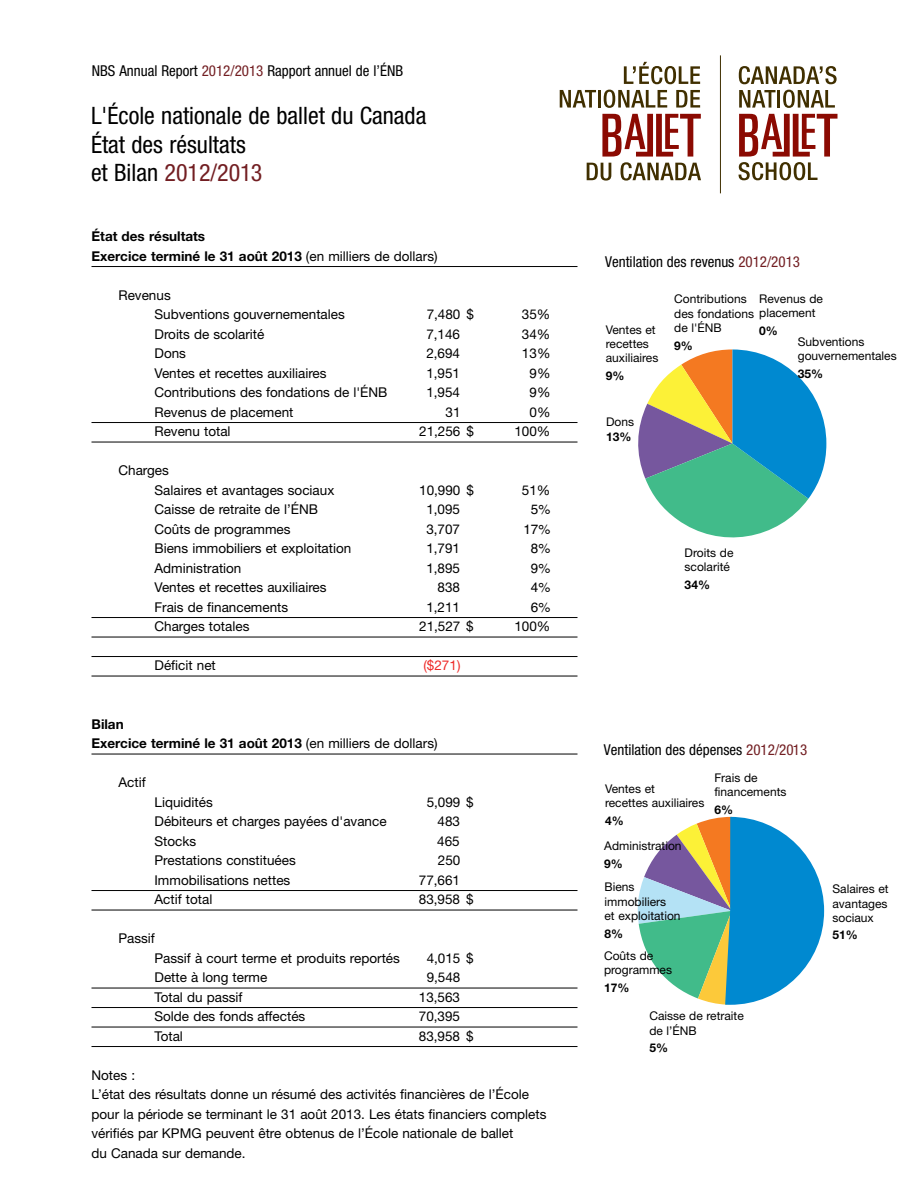
<style>
.page{position:relative;width:918px;height:1188px;background:#fff}
.page>*{position:absolute;margin:0;border:0;box-sizing:border-box;transform-origin:0 0}
.t1{font:condensed 24px/28.8px "Helvetica Neue LT Std";color:#000}
.t2{font:condensed 15px "Helvetica Neue LT Std";color:#000}
.t3{font:13.5px/19.5px "Helvetica Neue LT Std";color:#000}
.t4{font:700 13.5px/19.5px "Helvetica Neue";color:#000}
.t5{font:13.5px "Helvetica";color:#000}
.t6{font:13.5px "Helvetica Neue LT Std";color:#ee2a28}
.t7{font:12px/14.4px "Helvetica Neue LT Std";color:#000}
.t8{font:700 12px "Helvetica Neue";color:#000}
.s1{color:#721e22}
.s2{font-family:"Helvetica Neue LT Std";font-weight:400}
.s3{font-family:"Helvetica Neue LT Std"}
</style>
<div class="page">
<svg style="left:637px;top:817px;width:187px;height:188px"></svg>
<svg style="left:638px;top:349px;width:188px;height:189px"></svg>
<svg style="left:624px;top:62px;width:76px;height:22px"></svg>
<svg style="left:560px;top:90px;width:36px;height:18px"></svg>
<hr style="left:598px;top:90px;width:3px;height:18px;background:#402f00">
<svg style="left:604px;top:90px;width:63px;height:18px"></svg>
<svg style="left:676px;top:90px;width:24px;height:18px"></svg>
<svg style="left:739px;top:66px;width:98px;height:18px"></svg>
<svg style="left:739px;top:90px;width:37px;height:18px"></svg>
<hr style="left:777px;top:90px;width:3px;height:18px;background:#402f00">
<svg style="left:783px;top:90px;width:52px;height:18px"></svg>
<hr style="left:720px;top:55px;width:1px;height:138px;background:#402f00">
<svg style="left:739px;top:114px;width:99px;height:66px"></svg>
<svg style="left:587px;top:114px;width:114px;height:67px"></svg>
<hr style="left:92px;top:266px;width:486px;height:1px;background:#000">
<hr style="left:92px;top:422px;width:486px;height:1px;background:#000">
<hr style="left:92px;top:442px;width:486px;height:1px;background:#000">
<hr style="left:92px;top:617px;width:486px;height:1px;background:#000">
<hr style="left:92px;top:637px;width:486px;height:1px;background:#000">
<hr style="left:92px;top:656px;width:486px;height:1px;background:#000">
<hr style="left:92px;top:676px;width:486px;height:1px;background:#000">
<hr style="left:92px;top:754px;width:486px;height:1px;background:#000">
<hr style="left:92px;top:890px;width:486px;height:1px;background:#000">
<hr style="left:92px;top:910px;width:486px;height:1px;background:#000">
<hr style="left:92px;top:988px;width:486px;height:1px;background:#000">
<hr style="left:92px;top:1007px;width:486px;height:1px;background:#000">
<hr style="left:92px;top:1027px;width:486px;height:1px;background:#000">
<hr style="left:92px;top:1046px;width:486px;height:1px;background:#000">
<p class="t2" style="left:92px;top:63px;width:313px">NBS Annual Report <span class="s1">2012/2013</span> Rapport annuel de l’ÉNB</p>
<h1 class="t1" style="left:91px;top:101px;width:337px">L'École nationale de ballet du Canada<br>État des résultats<br>et Bilan <span class="s1">2012/2013</span></h1>
<p class="t4" style="left:92px;top:228px;width:348px">État des résultats<br>Exercice terminé le 31 août 2013 <span class="s2">(en milliers de dollars)</span></p>
<p class="t3" style="left:155px;top:287px;width:192px;text-indent:-36px">Revenus<br>Subventions gouvernementales</p>
<p class="t3" style="left:427px;top:306px;width:49px">7,480 $</p>
<p class="t3" style="left:522px;top:306px;width:30px">35%</p>
<p class="t3" style="left:155px;top:326px;width:111px">Droits de scolarité</p>
<p class="t3" style="left:426px;top:326px;width:35px">7,146</p>
<p class="t3" style="left:522px;top:326px;width:30px">34%</p>
<p class="t3" style="left:155px;top:345px;width:33px">Dons</p>
<p class="t3" style="left:426px;top:345px;width:35px">2,694</p>
<p class="t3" style="left:522px;top:345px;width:30px">13%</p>
<p class="t3" style="left:155px;top:365px;width:174px">Ventes et recettes auxiliaires</p>
<p class="t3" style="left:426px;top:365px;width:35px">1,951</p>
<p class="t5" style="left:529px;top:368px;width:23px">9<span class="s3">%</span></p>
<p class="t3" style="left:155px;top:384px;width:234px">Contributions des fondations de l'ÉNB</p>
<p class="t3" style="left:426px;top:384px;width:35px">1,954</p>
<p class="t5" style="left:529px;top:388px;width:23px">9<span class="s3">%</span></p>
<p class="t3" style="left:154px;top:404px;width:141px">Revenus de placement</p>
<p class="t3" style="left:445px;top:404px;width:17px">31</p>
<p class="t3" style="left:530px;top:404px;width:23px">0%</p>
<p class="t3" style="left:154px;top:423px;width:78px">Revenu total</p>
<p class="t3" style="left:419px;top:423px;width:56px">21,256 $</p>
<p class="t3" style="left:514px;top:423px;width:38px">100%</p>
<p class="t3" style="left:154px;top:462px;width:181px;text-indent:-36px">Charges<br>Salaires et avantages sociaux</p>
<p class="t3" style="left:419px;top:482px;width:56px">10,990 $</p>
<p class="t3" style="left:522px;top:482px;width:30px">51%</p>
<p class="t3" style="left:154px;top:501px;width:165px">Caisse de retraite de l’ÉNB</p>
<p class="t3" style="left:426px;top:501px;width:35px">1,095</p>
<p class="t5" style="left:531px;top:505px;width:21px">5%</p>
<p class="t3" style="left:154px;top:521px;width:138px">Coûts de programmes</p>
<p class="t3" style="left:426px;top:521px;width:35px">3,707</p>
<p class="t5" style="left:523px;top:524px;width:29px">17%</p>
<p class="t3" style="left:154px;top:540px;width:198px">Biens immobiliers et exploitation</p>
<p class="t3" style="left:426px;top:540px;width:35px">1,791</p>
<p class="t5" style="left:531px;top:544px;width:21px">8%</p>
<p class="t3" style="left:154px;top:560px;width:89px">Administration</p>
<p class="t3" style="left:426px;top:560px;width:35px">1,895</p>
<p class="t5" style="left:531px;top:563px;width:21px">9%</p>
<p class="t3" style="left:154px;top:579px;width:174px">Ventes et recettes auxiliaires</p>
<p class="t3" style="left:438px;top:579px;width:24px">838</p>
<p class="t5" style="left:531px;top:583px;width:21px">4%</p>
<p class="t3" style="left:154px;top:599px;width:135px">Frais de financements</p>
<p class="t3" style="left:426px;top:599px;width:35px">1,211</p>
<p class="t5" style="left:531px;top:602px;width:21px">6%</p>
<p class="t3" style="left:154px;top:618px;width:96px">Charges totales</p>
<p class="t3" style="left:419px;top:618px;width:56px">21,527 $</p>
<p class="t3" style="left:514px;top:618px;width:38px">100%</p>
<p class="t3" style="left:154px;top:657px;width:63px">Déficit net</p>
<p class="t6" style="left:423px;top:661px;width:39px">($271)</p>
<p class="t4" style="left:92px;top:715px;width:348px">Bilan<br>Exercice terminé le 31 août 2013 <span class="s2">(en milliers de dollars)</span></p>
<p class="t3" style="left:118px;top:774px;width:29px">Actif</p>
<p class="t3" style="left:155px;top:794px;width:60px">Liquidités</p>
<p class="t3" style="left:427px;top:794px;width:48px">5,099 $</p>
<p class="t3" style="left:155px;top:813px;width:234px">Débiteurs et charges payées d'avance</p>
<p class="t3" style="left:438px;top:813px;width:24px">483</p>
<p class="t3" style="left:155px;top:833px;width:43px">Stocks</p>
<p class="t3" style="left:437px;top:833px;width:24px">465</p>
<p class="t3" style="left:155px;top:852px;width:143px">Prestations constituées</p>
<p class="t3" style="left:438px;top:852px;width:24px">250</p>
<p class="t3" style="left:154px;top:872px;width:137px">Immobilisations nettes</p>
<p class="t3" style="left:419px;top:872px;width:43px">77,661</p>
<p class="t3" style="left:154px;top:891px;width:59px">Actif total</p>
<p class="t3" style="left:419px;top:891px;width:56px">83,958 $</p>
<p class="t3" style="left:154px;top:930px;width:247px;text-indent:-36px">Passif<br>Passif à court terme et produits reportés</p>
<p class="t3" style="left:427px;top:950px;width:48px">4,015 $</p>
<p class="t3" style="left:154px;top:969px;width:114px">Dette à long terme</p>
<p class="t3" style="left:427px;top:969px;width:35px">9,548</p>
<p class="t3" style="left:154px;top:989px;width:89px">Total du passif</p>
<p class="t3" style="left:419px;top:989px;width:43px">13,563</p>
<p class="t3" style="left:154px;top:1008px;width:152px">Solde des fonds affectés</p>
<p class="t3" style="left:419px;top:1008px;width:43px">70,395</p>
<p class="t3" style="left:154px;top:1028px;width:30px">Total</p>
<p class="t3" style="left:419px;top:1028px;width:56px">83,958 $</p>
<p class="t3" style="left:91px;top:1067px;width:457px">Notes :<br>L’état des résultats donne un résumé des activités financières de l’École pour la période se terminant le 31 août 2013. Les états financiers complets vérifiés par KPMG peuvent être obtenus de l’École nationale de ballet<br>du Canada sur demande.</p>
<p class="t2" style="left:605px;top:253px;width:196px">Ventilation des revenus <span class="s1">2012/2013</span></p>
<p class="t7" style="left:606px;top:323px;width:54px">Ventes et recettes auxiliaires</p>
<p class="t8" style="left:606px;top:371px;width:20px">9%</p>
<p class="t7" style="left:606px;top:416px;width:30px">Dons</p>
<p class="t8" style="left:606px;top:432px;width:27px">13%</p>
<p class="t7" style="left:674px;top:293px;width:150px;text-indent:85px">Revenus de des fondations placement</p>
<p class="t8" style="left:759px;top:326px;width:20px">0%</p>
<p class="t7" style="left:674px;top:293px;width:74px">Contributions</p>
<p class="t7" style="left:674px;top:322px;width:49px">de l'ÉNB</p>
<p class="t8" style="left:674px;top:341px;width:20px">9%</p>
<p class="t7" style="left:798px;top:336px;width:100px">Subventions gouvernementales</p>
<p class="t8" style="left:798px;top:369px;width:27px">35%</p>
<p class="t7" style="left:685px;top:546px;width:50px">Droits de scolarité</p>
<p class="t8" style="left:685px;top:580px;width:27px">34%</p>
<p class="t2" style="left:604px;top:741px;width:205px">Ventilation des dépenses <span class="s1">2012/2013</span></p>
<p class="t7" style="left:605px;top:783px;width:101px">Ventes et<br>recettes auxiliaires</p>
<p class="t8" style="left:605px;top:816px;width:20px">4%</p>
<p class="t7" style="left:714px;top:772px;width:74px">Frais de financements</p>
<p class="t8" style="left:714px;top:805px;width:20px">6%</p>
<p class="t7" style="left:604px;top:840px;width:79px">Administration</p>
<p class="t8" style="left:604px;top:859px;width:20px">9%</p>
<p class="t7" style="left:605px;top:881px;width:78px">Biens immobiliers<br>et exploitation</p>
<p class="t8" style="left:605px;top:929px;width:20px">8%</p>
<p class="t7" style="left:604px;top:950px;width:70px">Coûts de programmes</p>
<p class="t8" style="left:604px;top:983px;width:27px">17%</p>
<p class="t7" style="left:649px;top:1010px;width:96px">Caisse de retraite de l’ÉNB</p>
<p class="t8" style="left:649px;top:1044px;width:20px">5%</p>
<p class="t7" style="left:832px;top:883px;width:58px;text-align:justify">Salaires et avantages sociaux</p>
<p class="t8" style="left:832px;top:931px;width:27px">51%</p>
</div>
